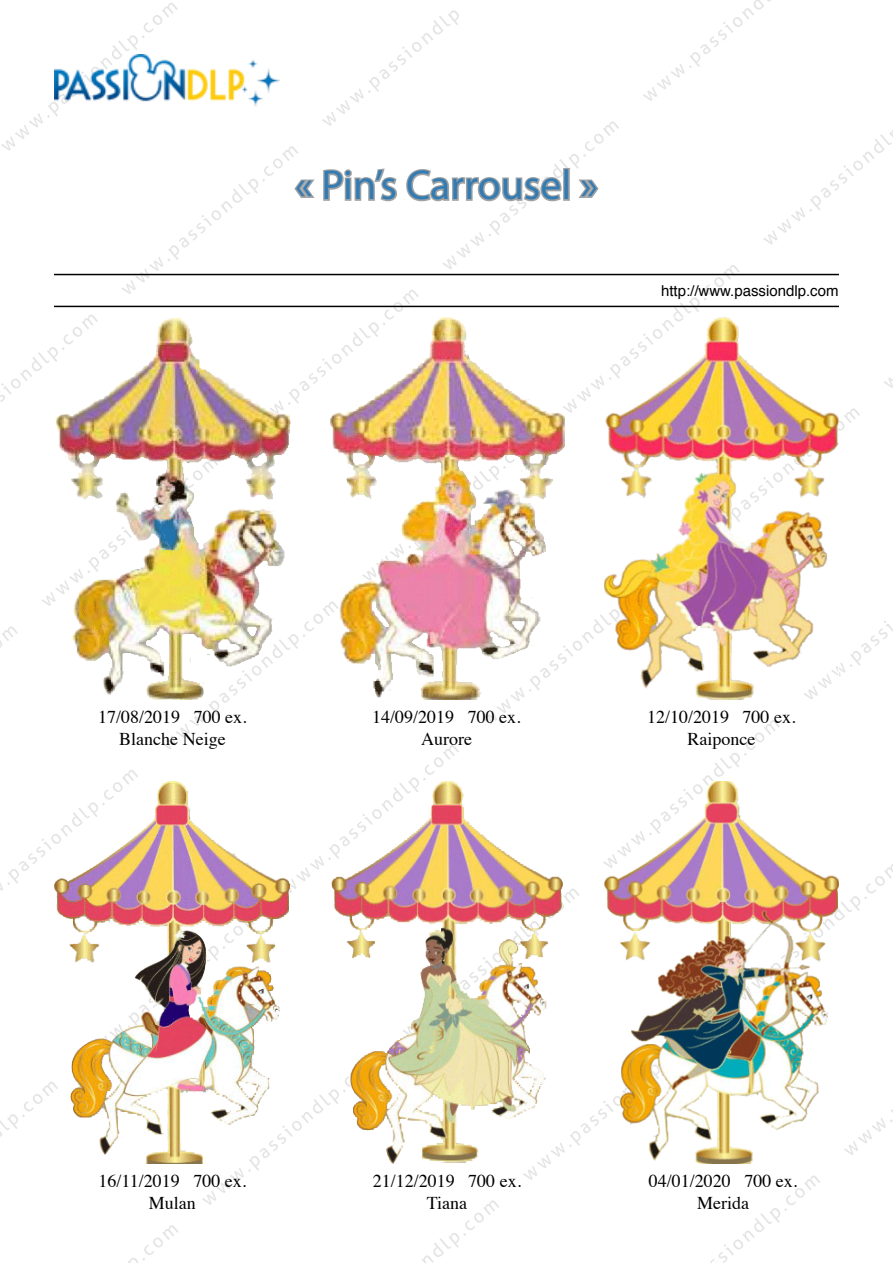
<style>
.page{position:relative;width:893px;height:1263px;background:#fff}
.page>*{position:absolute;margin:0;border:0;box-sizing:border-box;transform-origin:0 0}
.t1{font:42px "Myriad Pro";color:#337bb3}
.t2{font:18px/21.6px "Times";color:#000;text-align:center}
.t3{font:15px "Helvetica";color:#000}
</style>
<div class="page">
<img style="left:0;top:0;width:893px;height:1263px">
<hr style="left:54px;top:274px;width:785px;height:1px;background:#000">
<hr style="left:54px;top:306px;width:785px;height:1px;background:#000">
<svg style="left:293px;top:167px;width:106px;height:36px"></svg>
<svg style="left:405px;top:168px;width:158px;height:35px"></svg>
<div style="left:563px;top:168px;width:7px;height:33px;border:3px solid #a0a2a3"></div>
<svg style="left:575px;top:178px;width:25px;height:21px"></svg>
<img style="left:54px;top:54px;width:225px;height:53px">
<img style="left:54px;top:317px;width:236px;height:382px">
<img style="left:329px;top:317px;width:235px;height:382px">
<img style="left:603px;top:317px;width:236px;height:382px">
<img style="left:54px;top:782px;width:236px;height:381px">
<img style="left:331px;top:782px;width:232px;height:381px">
<img style="left:603px;top:782px;width:236px;height:381px">
<h1 class="t1" style="left:295px;top:159px;width:304px">« Pin’s Carrousel »</h1>
<p class="t3" style="left:661px;top:279px;width:179px">http://www.passiondlp.com</p>
<p class="t2" style="left:98px;top:705px;width:150px">17/08/2019 700 ex.<br>Blanche Neige</p>
<p class="t2" style="left:372px;top:705px;width:150px">14/09/2019 700 ex.<br>Aurore</p>
<p class="t2" style="left:647px;top:705px;width:150px">12/10/2019 700 ex.<br>Raiponce</p>
<p class="t2" style="left:98px;top:1169px;width:149px">16/11/2019 700 ex.<br>Mulan</p>
<p class="t2" style="left:373px;top:1169px;width:150px">21/12/2019 700 ex.<br>Tiana</p>
<p class="t2" style="left:649px;top:1169px;width:150px">04/01/2020 700 ex.<br>Merida</p>
</div>
